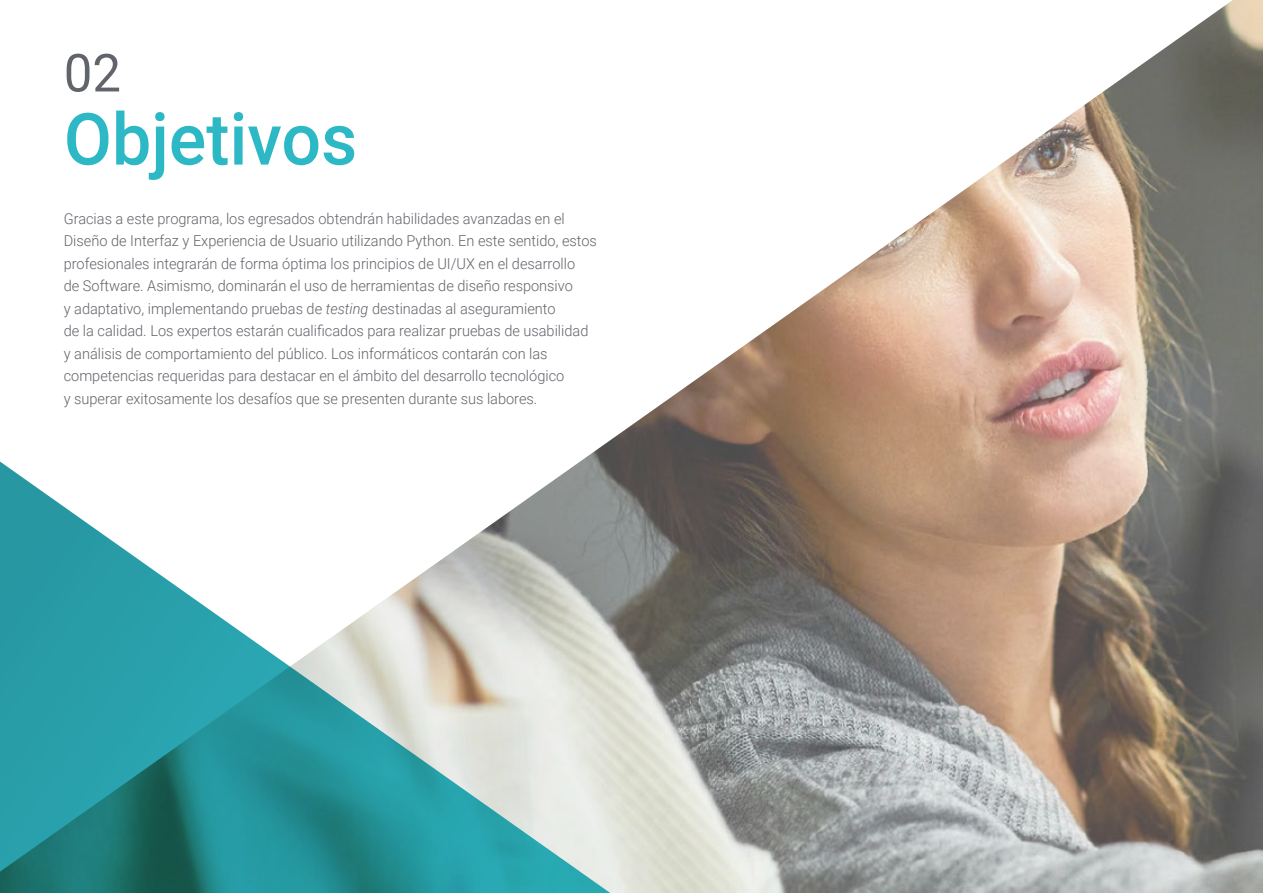
<style>
.page{position:relative;width:1263px;height:893px;background:#fff}
.page>*{position:absolute;margin:0;border:0;box-sizing:border-box;transform-origin:0 0}
.t1{font:500 72px "Roboto";color:#2db8c5}
.t2{font:52.5px "Roboto";color:#61646a}
.t3{font:300 15px/22.5px "Roboto";color:#61646a}
.s1{font-style:italic}
</style>
<div class="page">
<img style="left:602px;top:0;width:661px;height:893px">
<svg style="left:0;top:446px;width:640px;height:447px"></svg>
<h2 class="t2" style="left:64px;top:36px;width:59px">02</h2>
<h1 class="t1" style="left:64px;top:89px;width:295px">Objetivos</h1>
<p class="t3" style="left:64px;top:207px;width:535px">Gracias a este programa, los egresados obtendrán habilidades avanzadas en el Diseño de Interfaz y Experiencia de Usuario utilizando Python. En este sentido, estos profesionales integrarán de forma óptima los principios de UI/UX en el desarrollo<br>de Software. Asimismo, dominarán el uso de herramientas de diseño responsivo<br>y adaptativo, implementando pruebas de <span class="s1">testing</span> destinadas al aseguramiento<br>de la calidad. Los expertos estarán cualificados para realizar pruebas de usabilidad y análisis de comportamiento del público. Los informáticos contarán con las competencias requeridas para destacar en el ámbito del desarrollo tecnológico<br>y superar exitosamente los desafíos que se presenten durante sus labores.</p>
</div>
